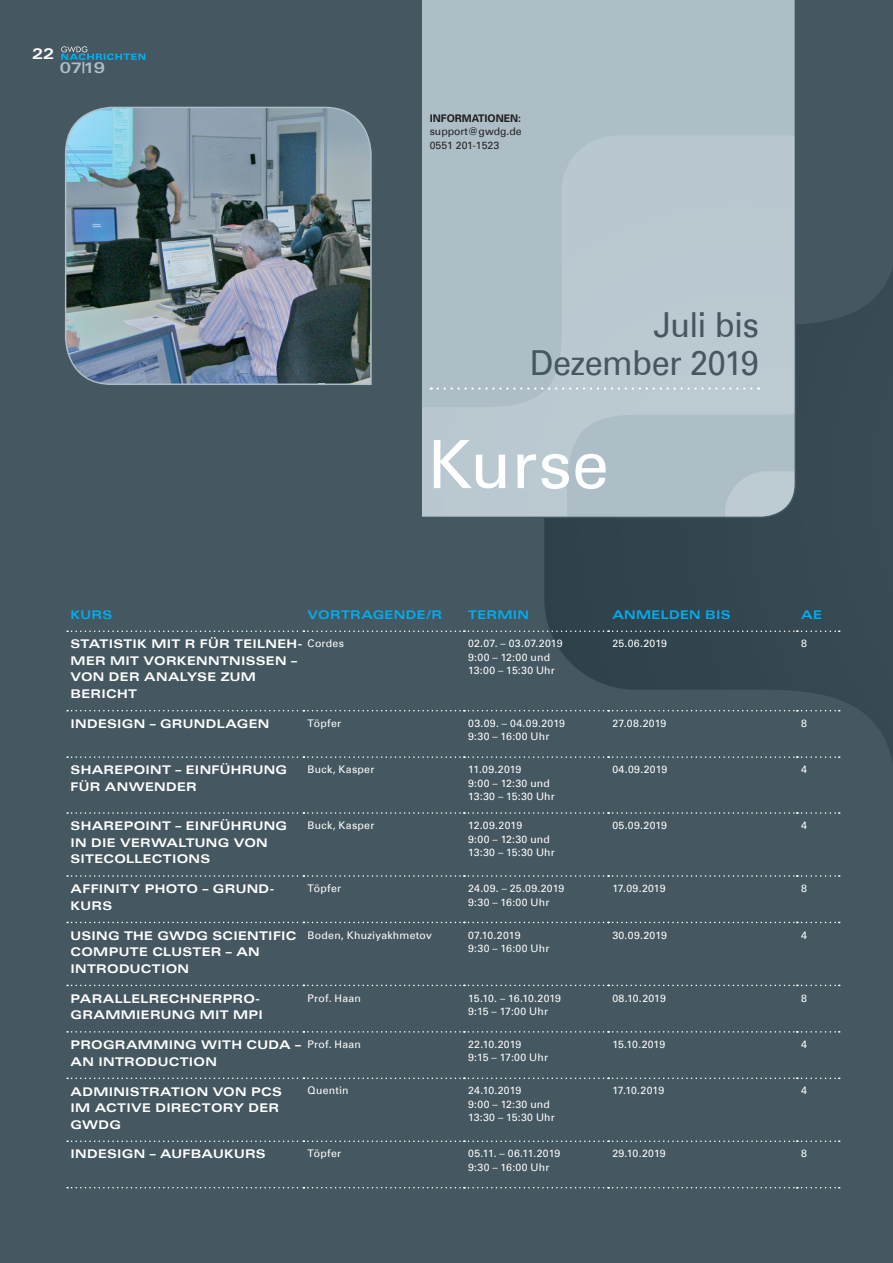
<style>
.page{position:relative;width:893px;height:1263px;background:#455760}
.page>*{position:absolute;margin:0;border:0;box-sizing:border-box;transform-origin:0 0}
.t1{font:66.6px "Univers Com 55 Roman";color:#fff}
.t2{font:34.5px/37.5px "Univers Com 55 Roman";letter-spacing:-.015em;color:#455760;text-align:right;scale:.94 1}
.t3{font:15.3px "Univers Com 63 Bold Ext";color:#adbec7}
.t4{font:15px "Univers Com 63 Bold Ext";color:#fff}
.t5{font:12px/16.5px "Univers Com 63 Bold Ext";letter-spacing:.025em;color:#fff}
.t6{font:12px "Univers Com 63 Bold Ext";letter-spacing:.025em;color:#00aeef}
.t7{font:10.5px/13.5px "Univers Com 55 Roman";letter-spacing:.02em;color:#fff}
.t8{font:10.5px/13.5px "Univers Com 55 Roman";letter-spacing:-.01em;color:#fff}
.t9{font:10.5px/13.5px "Univers Com 55 Roman";color:#231f20}
.t10{font:700 10.5px "Univers Com 65";color:#231f20}
</style>
<div class="page">
<svg style="left:544px;top:269px;width:349px;height:764px"></svg>
<svg style="left:61px;top:46px;width:84px;height:14px"></svg>
<img style="left:64px;top:106px;width:308px;height:279px">
<svg style="left:67px;top:630px;width:773px;height:2px"></svg>
<svg style="left:67px;top:710px;width:773px;height:1px"></svg>
<svg style="left:67px;top:756px;width:773px;height:2px"></svg>
<svg style="left:67px;top:812px;width:773px;height:2px"></svg>
<svg style="left:67px;top:875px;width:773px;height:2px"></svg>
<svg style="left:67px;top:922px;width:773px;height:1px"></svg>
<svg style="left:67px;top:985px;width:773px;height:1px"></svg>
<svg style="left:67px;top:1031px;width:773px;height:1px"></svg>
<svg style="left:67px;top:1077px;width:773px;height:2px"></svg>
<svg style="left:67px;top:1140px;width:773px;height:2px"></svg>
<svg style="left:67px;top:1187px;width:773px;height:1px"></svg>
<svg style="left:422px;top:0;width:375px;height:519px;background:#b1c1ca"></svg>
<svg style="left:438px;top:387px;width:321px;height:3px"></svg>
<h3 class="t4" style="left:32px;top:45px;width:24px">22</h3>
<h3 class="t3" style="left:60px;top:59px;width:47px">07|19</h3>
<p class="t10" style="left:430px;top:112px;width:19px">INFORMATIO</p>
<p class="t10" style="left:496px;top:112px;width:27px">NEN:</p>
<p class="t9" style="left:430px;top:125px;width:94px">support@gwdg.de<br>0551 201-1523</p>
<h2 class="t2" style="left:530px;top:306px;width:245px">Juli bis<br>Dezember 2019</h2>
<h1 class="t1" style="left:428px;top:424px;width:183px">Kurse</h1>
<p class="t6" style="left:71px;top:607px;width:43px">KURS</p>
<p class="t6" style="left:308px;top:607px;width:134px">VORTRAG END E/R</p>
<p class="t6" style="left:468px;top:607px;width:60px">TERMIN</p>
<p class="t6" style="left:612px;top:607px;width:120px">ANMELDEN BIS</p>
<p class="t6" style="left:801px;top:607px;width:22px">AE</p>
<p class="t5" style="left:71px;top:636px;width:21px">STAT</p>
<p class="t5" style="left:71px;top:636px;width:233px;text-indent:38px">ISTIK MIT R FÜR TEILNEH-<br>MER MIT VORKENNTN</p>
<p class="t7" style="left:308px;top:637px;width:38px">Cordes</p>
<p class="t7" style="left:468px;top:637px;width:96px">02.07. – 03.07.2019<br>9:00 – 12:00 und<br>13:00 – 15:30 Uhr</p>
<p class="t7" style="left:612px;top:637px;width:56px">25.06.2019</p>
<p class="t7" style="left:801px;top:637px;width:7px">8</p>
<p class="t5" style="left:241px;top:652px;width:58px">ISSEN –</p>
<p class="t5" style="left:71px;top:669px;width:97px">VON DER ANAL</p>
<p class="t5" style="left:187px;top:669px;width:71px">YSE ZUM</p>
<p class="t5" style="left:71px;top:685px;width:65px">BERICHT</p>
<p class="t5" style="left:71px;top:715px;width:64px">INDESIGN</p>
<p class="t5" style="left:150px;top:715px;width:56px">– GRUNDLAG</p>
<p class="t5" style="left:249px;top:715px;width:20px">EN</p>
<p class="t7" style="left:308px;top:716px;width:35px">Töpfer</p>
<p class="t7" style="left:468px;top:716px;width:98px">03.09. – 04.09.2019<br>9:30 – 16:00 Uhr</p>
<p class="t7" style="left:612px;top:716px;width:55px">27.08.2019</p>
<p class="t7" style="left:801px;top:716px;width:7px">8</p>
<p class="t5" style="left:71px;top:762px;width:91px">SHAREPOINT</p>
<p class="t5" style="left:175px;top:762px;width:35px">– EINFÜ</p>
<p class="t5" style="left:231px;top:762px;width:45px">HRUNG</p>
<p class="t5" style="left:71px;top:778px;width:128px">FÜ R ANWENDER</p>
<p class="t7" style="left:308px;top:763px;width:68px">Buck, Kasper</p>
<p class="t7" style="left:468px;top:763px;width:88px">11.09.2019<br>9:00 – 12:30 und<br>13:30 – 15:30 Uhr</p>
<p class="t7" style="left:612px;top:763px;width:56px">04.09.2019</p>
<p class="t7" style="left:801px;top:763px;width:7px">4</p>
<p class="t5" style="left:71px;top:818px;width:91px">SHAREPOINT</p>
<p class="t5" style="left:175px;top:818px;width:35px">– EINFÜ</p>
<p class="t5" style="left:231px;top:818px;width:45px">HRUNG</p>
<p class="t5" style="left:71px;top:834px;width:93px">IN DIE VERWALT</p>
<p class="t5" style="left:195px;top:834px;width:23px">UNG</p>
<p class="t5" style="left:234px;top:834px;width:33px">VON</p>
<p class="t5" style="left:71px;top:851px;width:18px">SITE</p>
<p class="t5" style="left:104px;top:851px;width:50px">CO LLECTIO</p>
<p class="t5" style="left:189px;top:851px;width:22px">NS</p>
<p class="t7" style="left:308px;top:819px;width:68px">Buck, Kasper</p>
<p class="t7" style="left:468px;top:819px;width:88px">12.09.2019<br>9:00 – 12:30 und<br>13:30 – 15:30 Uhr</p>
<p class="t7" style="left:612px;top:819px;width:56px">05.09.2019</p>
<p class="t7" style="left:801px;top:819px;width:7px">4</p>
<p class="t5" style="left:71px;top:880px;width:205px">AFFIN ITY PHOTO – GRUND-<br>KURS</p>
<p class="t7" style="left:308px;top:882px;width:35px">Töpfer</p>
<p class="t7" style="left:468px;top:882px;width:98px">24.09. – 25.09.2019<br>9:30 – 16:00 Uhr</p>
<p class="t7" style="left:612px;top:882px;width:55px">17.09.2019</p>
<p class="t7" style="left:801px;top:882px;width:7px">8</p>
<p class="t5" style="left:71px;top:927px;width:38px">USING</p>
<p class="t5" style="left:71px;top:927px;width:227px;text-indent:53px">THE GWDG SCIENTIFIC<br>COMPUTE CLUSTER – AN<br>INT</p>
<p class="t7" style="left:308px;top:928px;width:126px">Boden, Khuziyakhmetov</p>
<p class="t7" style="left:468px;top:928px;width:83px">07.10.2019<br>9:30 – 16:00 Uhr</p>
<p class="t7" style="left:612px;top:928px;width:56px">30.09.2019</p>
<p class="t7" style="left:801px;top:928px;width:7px">4</p>
<p class="t5" style="left:96px;top:960px;width:92px">RODUCTION</p>
<p class="t5" style="left:71px;top:990px;width:191px;text-indent:61px">ELRECHN ERPRO-<br>GRAMMIERUNG</p>
<p class="t5" style="left:71px;top:990px;width:43px">PARALL</p>
<p class="t5" style="left:200px;top:1006px;width:44px">MIT MPI</p>
<p class="t7" style="left:308px;top:991px;width:55px">Prof. Haan</p>
<p class="t8" style="left:468px;top:991px;width:94px">15.10. – 16.10.2019<br>9:15 – 17:00 Uhr</p>
<p class="t7" style="left:612px;top:991px;width:55px">08.10.2019</p>
<p class="t7" style="left:801px;top:991px;width:7px">8</p>
<p class="t5" style="left:71px;top:1036px;width:115px">PROG RAMMING</p>
<p class="t5" style="left:201px;top:1036px;width:101px">WITH CU DA –</p>
<p class="t5" style="left:71px;top:1053px;width:37px">AN INT</p>
<p class="t5" style="left:124px;top:1053px;width:92px">RODUCTION</p>
<p class="t7" style="left:308px;top:1037px;width:55px">Prof. Haan</p>
<p class="t7" style="left:468px;top:1037px;width:81px">22.10.2019<br>9:15 – 17:00 Uhr</p>
<p class="t7" style="left:612px;top:1037px;width:54px">15.10.2019</p>
<p class="t7" style="left:801px;top:1037px;width:7px">4</p>
<p class="t5" style="left:71px;top:1083px;width:210px">ADMIN ISTRATION VON PCS<br>IM ACTIVE DIRECTORY DER<br>GWDG</p>
<p class="t7" style="left:308px;top:1084px;width:43px">Quentin</p>
<p class="t7" style="left:468px;top:1084px;width:88px">24.10.2019<br>9:00 – 12:30 und<br>13:30 – 15:30 Uhr</p>
<p class="t7" style="left:612px;top:1084px;width:53px">17.10.2019</p>
<p class="t7" style="left:801px;top:1084px;width:7px">4</p>
<p class="t5" style="left:71px;top:1146px;width:64px">INDESIGN</p>
<p class="t5" style="left:150px;top:1146px;width:44px">– AUFBA</p>
<p class="t5" style="left:213px;top:1146px;width:52px">UKURS</p>
<p class="t7" style="left:308px;top:1147px;width:35px">Töpfer</p>
<p class="t7" style="left:468px;top:1147px;width:94px">05.11. – 06.11.2019<br>9:30 – 16:00 Uhr</p>
<p class="t7" style="left:612px;top:1147px;width:55px">29.10.2019</p>
<p class="t7" style="left:801px;top:1147px;width:7px">8</p>
</div>
